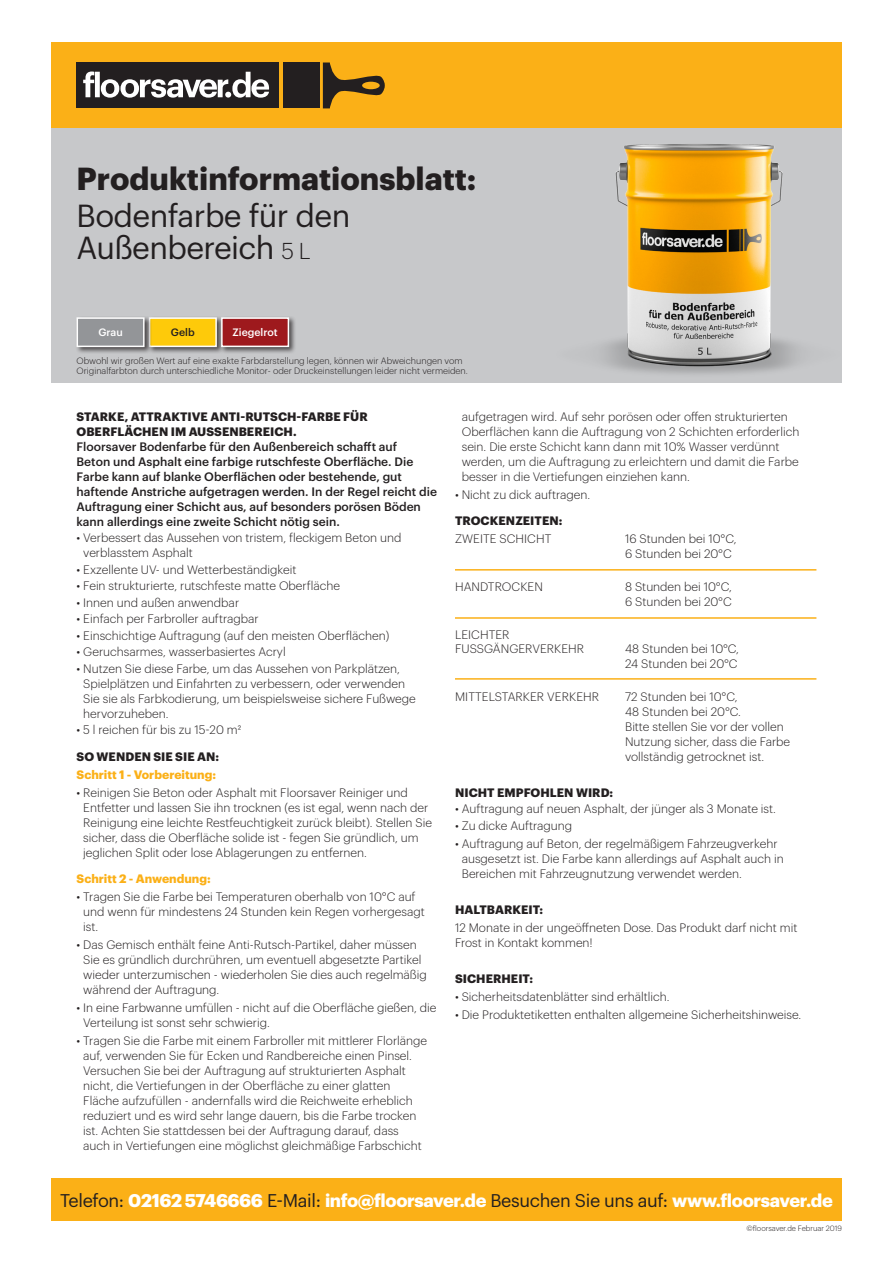
<style>
.page{position:relative;width:893px;height:1263px;background:#fff}
.page>*{position:absolute;margin:0;border:0;box-sizing:border-box;transform-origin:0 0}
.t1{font:31.2px/31.5px "Graphik";letter-spacing:-.02em;color:#231f20}
.t2{font:700 31.2px "Graphik";color:#231f20}
.t3{font:700 18px "Graphik";letter-spacing:-.02em;color:#fff}
.t4{font:300 12px/15px "Graphik";color:#231f20}
.t5{font:500 12px/15px "Graphik";color:#231f20}
.t6{font:700 12px/15px "Graphik";letter-spacing:.005em;color:#231f20}
.t7{font:700 12px "Graphik";color:#fbb017}
.t8{font:500 10.5px "Graphik";color:#fff}
.t9{font:500 10.5px "Graphik";color:#231f20}
.t10{font:300 9px/9.8px "Graphik";color:#231f20}
.t11{font:300 7.5px "Graphik";color:#231f20}
.s1{font-weight:300;font-size:22.5px}
.s2{font-weight:400;color:#231f20}
</style>
<div class="page">
<div style="left:51px;top:1178px;width:791px;height:42px;background:#fbb017"></div>
<div style="left:51px;top:43px;width:791px;height:340px;background:#c7c8ca"></div>
<div style="left:51px;top:43px;width:791px;height:85px;background:#fbb017"></div>
<img style="left:600px;top:144px;width:200px;height:230px">
<hr style="left:455px;top:569px;width:361px;height:2px;background:#fbb017">
<hr style="left:455px;top:617px;width:361px;height:2px;background:#fbb017">
<hr style="left:455px;top:678px;width:361px;height:2px;background:#fbb017">
<div style="left:77px;top:63px;width:202px;height:45px;background:#231f20"></div>
<div style="left:312px;top:63px;width:8px;height:45px;background:#231f20"></div>
<svg style="left:323px;top:63px;width:62px;height:45px"></svg>
<div style="left:283px;top:63px;width:27px;height:45px;background:#231f20"></div>
<svg style="left:83px;top:72px;width:186px;height:26px"></svg>
<div style="left:147px;top:316px;width:77px;height:38px;background:#231f20;opacity:.75"></div>
<div style="left:149px;top:317px;width:68px;height:30px;background:#feca0a;border:2px solid #fff"></div>
<div style="left:75px;top:316px;width:77px;height:38px;background:#231f20;opacity:.75"></div>
<div style="left:77px;top:317px;width:68px;height:30px;background:#939598;border:2px solid #fff"></div>
<div style="left:219px;top:316px;width:78px;height:38px;background:#231f20;opacity:.75"></div>
<div style="left:221px;top:317px;width:68px;height:30px;background:#9e191d;border:2px solid #fff"></div>
<p class="t2" style="left:77px;top:154px;width:401px">Produktinformationsblatt:</p>
<p class="t1" style="left:77px;top:198px;width:275px">Bodenfarbe für den<br>Außenbereich <span class="s1">5 L</span></p>
<p class="t8" style="left:98px;top:324px;width:26px">Grau</p>
<p class="t9" style="left:171px;top:324px;width:25px">Gelb</p>
<p class="t8" style="left:232px;top:324px;width:47px">Ziegelrot</p>
<p class="t10" style="left:77px;top:355px;width:393px">Obwohl wir großen Wert auf eine exakte Farbdarstellung legen, können wir Abweichungen vom<br>Originalfarbton durch unterschiedliche Monitor- oder Druckeinstellungen leider nicht vermeiden.</p>
<p class="t6" style="left:77px;top:408px;width:293px">STARKE, ATTRAKTIVE ANTI-RUTSCH-FARBE FÜR<br>OBERFLÄCHEN IM AUSSENBEREICH.</p>
<p class="t5" style="left:77px;top:438px;width:362px">Floorsaver Bodenfarbe für den Außenbereich schafft auf<br>Beton und Asphalt eine farbige rutschfeste Oberfläche. Die Farbe kann auf blanke Oberflächen oder bestehende, gut haftende Anstriche aufgetragen werden. In der Regel reicht die Auftragung einer Schicht aus, auf besonders porösen Böden kann allerdings eine zweite Schicht nötig sein.</p>
<p class="t4" style="left:83px;top:529px;width:320px;text-indent:-7px">• Verbessert das Aussehen von tristem, fleckigem Beton und verblasstem Asphalt</p>
<p class="t4" style="left:77px;top:561px;width:222px">• Exzellente UV- und Wetterbeständigkeit</p>
<p class="t4" style="left:77px;top:577px;width:265px">• Fein strukturierte, rutschfeste matte Oberfläche</p>
<p class="t4" style="left:77px;top:594px;width:164px">• Innen und außen anwendbar</p>
<p class="t4" style="left:77px;top:610px;width:184px">• Einfach per Farbroller auftragbar</p>
<p class="t4" style="left:77px;top:627px;width:314px">• Einschichtige Auftragung (auf den meisten Oberflächen)</p>
<p class="t4" style="left:77px;top:643px;width:211px">• Geruchsarmes, wasserbasiertes Acryl</p>
<p class="t4" style="left:83px;top:660px;width:334px;text-indent:-7px">• Nutzen Sie diese Farbe, um das Aussehen von Parkplätzen, Spielplätzen und Einfahrten zu verbessern, oder verwenden Sie sie als Farbkodierung, um beispielsweise sichere Fußwege hervorzuheben.</p>
<p class="t4" style="left:77px;top:721px;width:166px">• 5 l reichen für bis zu 15-20 m²</p>
<p class="t6" style="left:77px;top:748px;width:144px">SO WENDEN SIE SIE AN:</p>
<p class="t7" style="left:77px;top:765px;width:141px">Schritt 1 - Vorbereitung:</p>
<p class="t4" style="left:83px;top:784px;width:350px;text-indent:-7px">• Reinigen Sie Beton oder Asphalt mit Floorsaver Reiniger und Entfetter und lassen Sie ihn trocknen (es ist egal, wenn nach der Reinigung eine leichte Restfeuchtigkeit zurück bleibt). Stellen Sie sicher, dass die Oberfläche solide ist - fegen Sie gründlich, um jeglichen Split oder lose Ablagerungen zu entfernen.</p>
<p class="t7" style="left:77px;top:870px;width:136px">Schritt 2 - Anwendung:</p>
<p class="t4" style="left:83px;top:888px;width:343px;text-indent:-7px">• Tragen Sie die Farbe bei Temperaturen oberhalb von 10°C auf und wenn für mindestens 24 Stunden kein Regen vorhergesagt ist.</p>
<p class="t4" style="left:83px;top:936px;width:345px;text-indent:-7px">• Das Gemisch enthält feine Anti-Rutsch-Partikel, daher müssen Sie es gründlich durchrühren, um eventuell abgesetzte Partikel wieder unterzumischen - wiederholen Sie dies auch regelmäßig während der Auftragung.</p>
<p class="t4" style="left:83px;top:999px;width:355px;text-indent:-7px">• In eine Farbwanne umfüllen - nicht auf die Oberfläche gießen, die<br>Verteilung ist sonst sehr schwierig.</p>
<p class="t4" style="left:83px;top:1032px;width:345px;text-indent:-7px">• Tragen Sie die Farbe mit einem Farbroller mit mittlerer Florlänge auf, verwenden Sie für Ecken und Randbereiche einen Pinsel.<br>Versuchen Sie bei der Auftragung auf strukturierten Asphalt nicht, die Vertiefungen in der Oberfläche zu einer glatten Fläche aufzufüllen - andernfalls wird die Reichweite erheblich reduziert und es wird sehr lange dauern, bis die Farbe trocken ist. Achten Sie stattdessen bei der Auftragung darauf, dass auch in Vertiefungen eine möglichst gleichmäßige Farbschicht</p>
<p class="t4" style="left:462px;top:408px;width:339px">aufgetragen wird. Auf sehr porösen oder offen strukturierten Oberflächen kann die Auftragung von 2 Schichten erforderlich sein. Die erste Schicht kann dann mit 10% Wasser verdünnt werden, um die Auftragung zu erleichtern und damit die Farbe besser in die Vertiefungen einziehen kann.</p>
<p class="t4" style="left:455px;top:486px;width:137px">• Nicht zu dick auftragen.</p>
<p class="t6" style="left:455px;top:512px;width:109px">TROCKENZEITEN:</p>
<p class="t4" style="left:455px;top:530px;width:98px">ZWEITE SCHICHT</p>
<p class="t4" style="left:625px;top:530px;width:113px">16 Stunden bei 10°C,<br>6 Stunden bei 20°C</p>
<p class="t4" style="left:455px;top:578px;width:89px">HANDTROCKEN</p>
<p class="t4" style="left:625px;top:578px;width:108px">8 Stunden bei 10°C,<br>6 Stunden bei 20°C</p>
<p class="t4" style="left:455px;top:627px;width:131px;line-height:13.5px">LEICHTER<br>FUSSGÄNGERVERKEHR</p>
<p class="t4" style="left:625px;top:640px;width:115px">48 Stunden bei 10°C,<br>24 Stunden bei 20°C</p>
<p class="t4" style="left:455px;top:688px;width:146px">MITTELSTARKER VERKEHR</p>
<p class="t4" style="left:625px;top:688px;width:167px">72 Stunden bei 10°C,<br>48 Stunden bei 20°C.<br>Bitte stellen Sie vor der vollen<br>Nutzung sicher, dass die Farbe vollständig getrocknet ist.</p>
<p class="t6" style="left:455px;top:784px;width:160px">NICHT EMPFOHLEN WIRD:</p>
<p class="t4" style="left:455px;top:800px;width:322px">• Auftragung auf neuen Asphalt, der jünger als 3 Monate ist.</p>
<p class="t4" style="left:455px;top:817px;width:119px">• Zu dicke Auftragung</p>
<p class="t4" style="left:462px;top:835px;width:323px;text-indent:-7px">• Auftragung auf Beton, der regelmäßigem Fahrzeugverkehr ausgesetzt ist. Die Farbe kann allerdings auf Asphalt auch in<br>Bereichen mit Fahrzeugnutzung verwendet werden.</p>
<p class="t6" style="left:455px;top:901px;width:90px">HALTBARKEIT:</p>
<p class="t4" style="left:455px;top:919px;width:344px">12 Monate in der ungeöffneten Dose. Das Produkt darf nicht mit<br>Frost in Kontakt kommen!</p>
<p class="t6" style="left:455px;top:970px;width:80px">SICHERHEIT:</p>
<p class="t4" style="left:455px;top:988px;width:216px">• Sicherheitsdatenblätter sind erhältlich.</p>
<p class="t4" style="left:455px;top:1006px;width:348px">• Die Produktetiketten enthalten allgemeine Sicherheitshinweise.</p>
<p class="t3" style="left:60px;top:1186px;width:774px"><span class="s2">Telefon:</span> 02162 5746666 <span class="s2">E-Mail:</span> info@floorsaver.de <span class="s2">Besuchen Sie uns auf:</span> www.floorsaver.de</p>
<p class="t11" style="left:746px;top:1223px;width:97px">©floorsaver.de Februar 2019</p>
</div>
